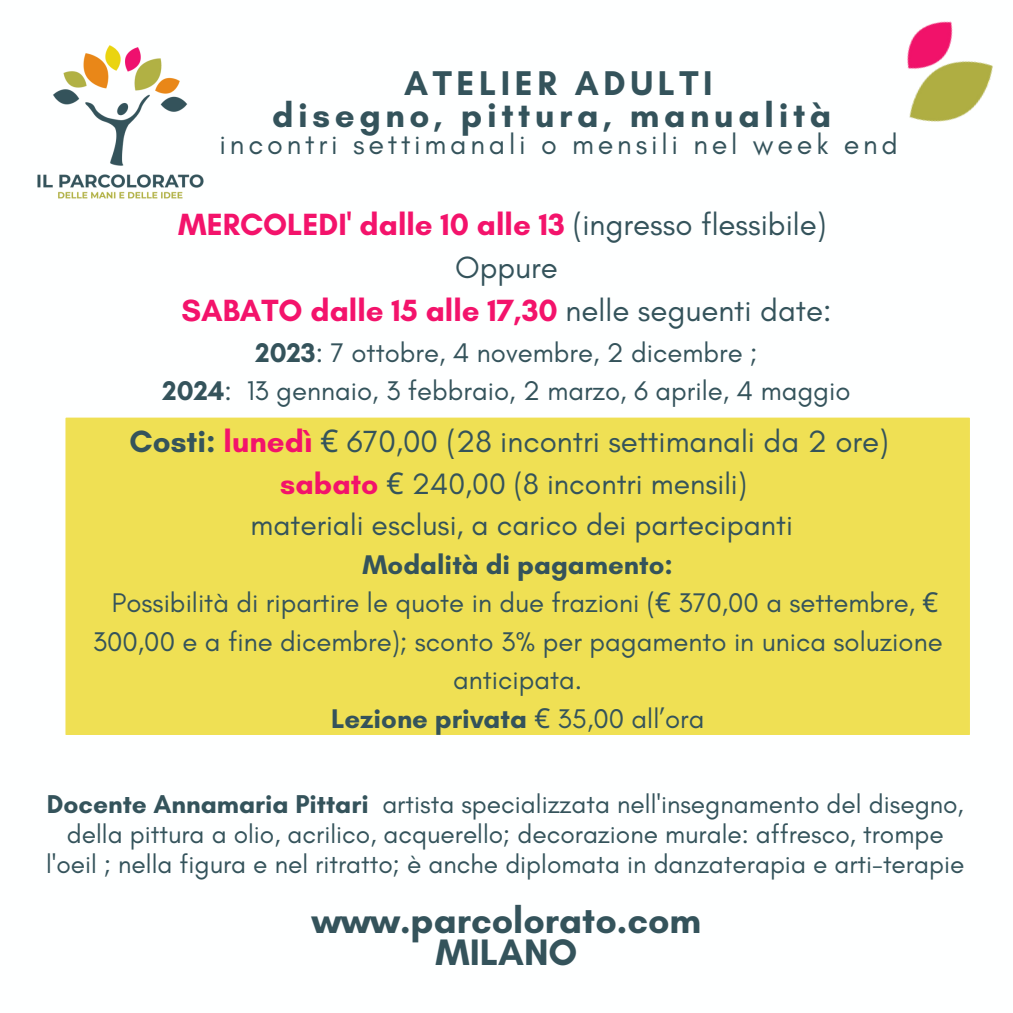
<style>
.page{position:relative;width:1013px;height:1013px;background:#fff}
.page>*{position:absolute;margin:0;border:0;box-sizing:border-box;transform-origin:0 0}
.t1{font:700 37.5px "Glacial Indifference";color:#34535b}
.t2{font:700 35px "Glacial Indifference";letter-spacing:.13em;color:#34535b}
.t3{font:700 31.25px "Glacial Indifference";color:#f3136b}
.t4{font:31.25px "Glacial Indifference";color:#34535b}
.t5{font:30px "Glacial Indifference";color:#34535b}
.t6{font:28.75px "Glacial Indifference";letter-spacing:.13em;color:#34535b}
.t7{font:27.5px/38.5px "Glacial Indifference";color:#34535b;text-align:center}
.t8{font:700 27.5px "Glacial Indifference";color:#34535b}
.t9{font:26.25px/30px "Glacial Indifference";color:#34535b;text-align:center}
.s1{font-weight:400;color:#34535b}
.s2{font-weight:700}
.s3{font-weight:700;color:#f3136b}
.s4{font-family:"Noto Sans"}
.s5{font-family:"Noto Sans";font-weight:400}
.s6{font-weight:400}
</style>
<div class="page">
<img style="left:37px;top:45px;width:167px;height:154px">
<div style="left:65px;top:417px;width:904px;height:318px;background:#efe054"></div>
<img style="left:907px;top:21px;width:86px;height:101px">
<p class="t2" style="left:404px;top:62px;width:310px">ATELIER ADULTI</p>
<p class="t2" style="left:272px;top:94px;width:561px">disegno, pittura, manualità</p>
<p class="t6" style="left:220px;top:127px;width:680px">incontri settimanali o mensili nel week end</p>
<p class="t3" style="left:178px;top:205px;width:649px">MERCOLEDI' dalle 10 alle 13 <span class="s1">(ingresso flessibile)</span></p>
<p class="t4" style="left:455px;top:248px;width:104px">Oppure</p>
<p class="t3" style="left:181px;top:291px;width:651px">SABATO dalle 15 alle 17,30 <span class="s1">nelle seguenti date:</span></p>
<p class="t7" style="left:255px;top:333px;width:503px"><span class="s2">2023</span>: 7 ottobre, 4 novembre, 2 dicembre ;</p>
<p class="t7" style="left:162px;top:371px;width:689px"><span class="s2">2024</span>: 13 gennaio, 3 febbraio, 2 marzo, 6 aprile, 4 maggio</p>
<p class="t4" style="left:130px;top:422px;width:760px"><span class="s2">Costi:</span> <span class="s3">lunedì</span> <span class="s4">€</span> 670,00 (28 incontri settimanali da 2 ore)</p>
<p class="t5" style="left:280px;top:465px;width:468px"><span class="s3">sabato</span> <span class="s4">€</span> 240,00 (8 incontri mensili)</p>
<p class="t5" style="left:250px;top:507px;width:544px">materiali esclusi, a carico dei partecipanti</p>
<p class="t8" style="left:362px;top:547px;width:312px">Modalità di pagamento:</p>
<p class="t7" style="left:93px;top:583px;width:851px">Possibilità di ripartire le quote in due frazioni (<span class="s4">€</span> 370,00 a settembre, <span class="s4">€<br></span>300,00 e a fine dicembre); sconto 3% per pagamento in unica soluzione anticipata.</p>
<p class="t8" style="left:331px;top:701px;width:375px">Lezione privata <span class="s5">€</span> <span class="s6">35,00 all’ora</span></p>
<p class="t9" style="left:46px;top:788px;width:919px"><span class="s2">Docente Annamaria Pittari</span> artista specializzata nell'insegnamento del disegno, della pittura a olio, acrilico, acquerello; decorazione murale: affresco, trompe l'oeil ; nella figura e nel ritratto; è anche diplomata in danzaterapia e arti-terapie</p>
<p class="t1" style="left:312px;top:897px;width:391px">www.parcolorato.com</p>
<p class="t1" style="left:435px;top:929px;width:143px">MILANO</p>
</div>
